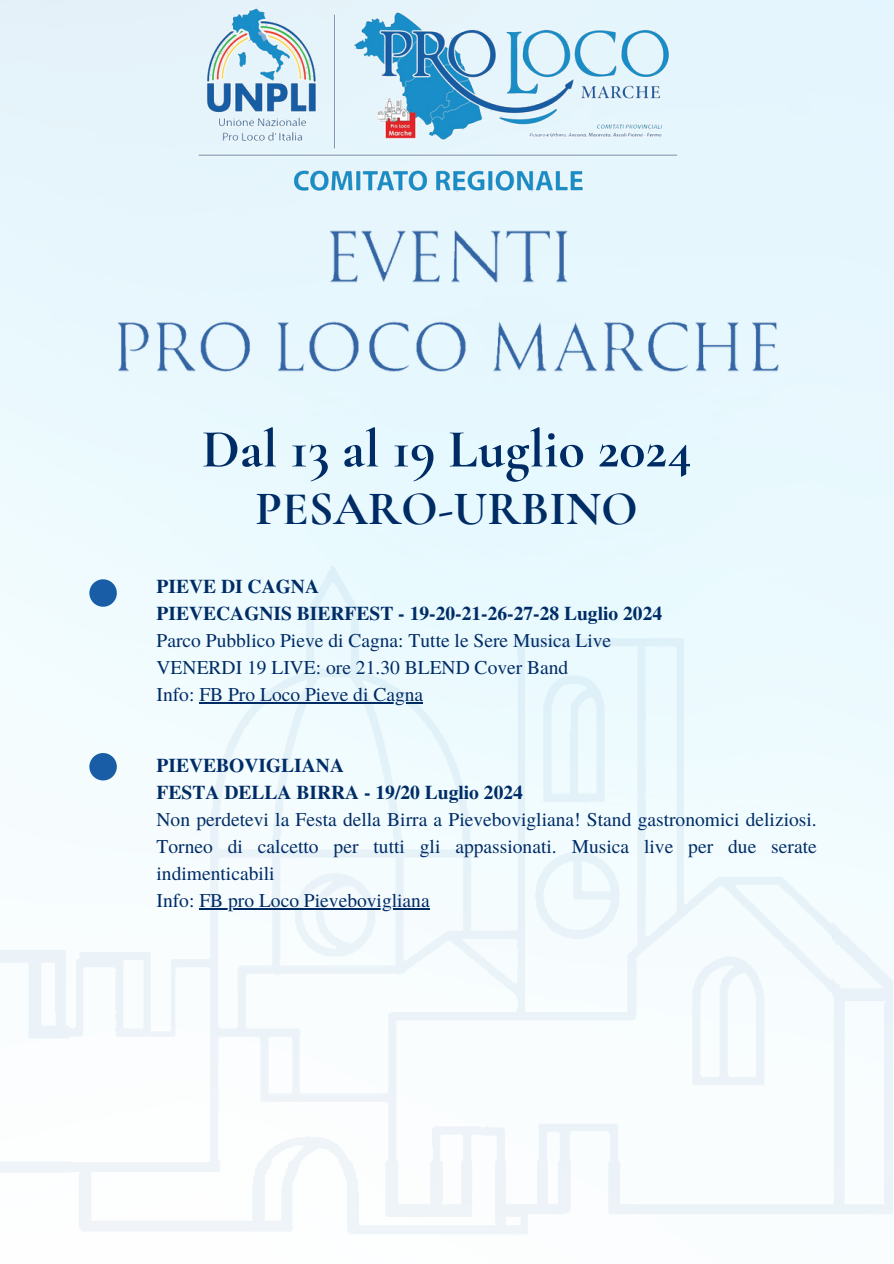
<style>
.page{position:relative;width:894px;height:1264px;background:#fff}
.page>*{position:absolute;margin:0;border:0;box-sizing:border-box;transform-origin:0 0}
.t1{font:700 54.15px "Cormorant Garamond";color:#002c66}
.t2{font:700 48px "Cormorant Garamond";color:#002c66}
.t3{font:19.5px/27px "Te X Gyre Termes";color:#002c66;text-align:justify}
.t4{font:700 19.5px "Te X Gyre Termes";color:#002c66}
</style>
<div class="page">
<img style="left:190px;top:0;width:512px;height:200px">
<img style="left:0;top:540px;width:893px;height:723px">
<hr style="left:199px;top:702px;width:224px;height:1px;background:#002c66">
<hr style="left:199px;top:908px;width:230px;height:1px;background:#002c66">
<img style="left:318px;top:223px;width:257px;height:70px">
<img style="left:112px;top:315px;width:668px;height:66px">
<div style="left:89px;top:579px;width:28px;height:27px;background:#185da5;border-radius:50%"></div>
<div style="left:89px;top:753px;width:28px;height:27px;background:#185da5;border-radius:50%"></div>
<p class="t1" style="left:202px;top:416px;width:491px">Dal 13 al 19 Luglio 2024</p>
<h2 class="t2" style="left:255px;top:479px;width:384px">PESARO-URBINO</h2>
<p class="t4" style="left:156px;top:571px;width:164px">PIEVE DI CAGNA</p>
<p class="t4" style="left:156px;top:598px;width:507px">PIEVECAGNIS BIERFEST - 19-20-21-26-27-28 Luglio 2024</p>
<h1 class="t3" style="left:156px;top:626px;width:456px">Parco Pubblico Pieve di Cagna: Tutte le Sere Musica Live</h1>
<p class="t3" style="left:156px;top:653px;width:413px">VENERDI 19 LIVE: ore 21.30 BLEND Cover Band</p>
<p class="t3" style="left:156px;top:680px;width:268px">Info: FB Pro Loco Pieve di Cagna</p>
<p class="t4" style="left:156px;top:750px;width:189px">PIEVEBOVIGLIANA</p>
<p class="t4" style="left:156px;top:777px;width:368px">FESTA DELLA BIRRA - 19/20 Luglio 2024</p>
<p class="t3" style="left:156px;top:805px;width:661px">Non perdetevi la Festa della Birra a Pievebovigliana! Stand gastronomici deliziosi.<br>Torneo di calcetto per tutti gli appassionati. Musica live per due serate indimenticabili</p>
<p class="t3" style="left:156px;top:886px;width:274px">Info: FB pro Loco Pievebovigliana</p>
</div>
